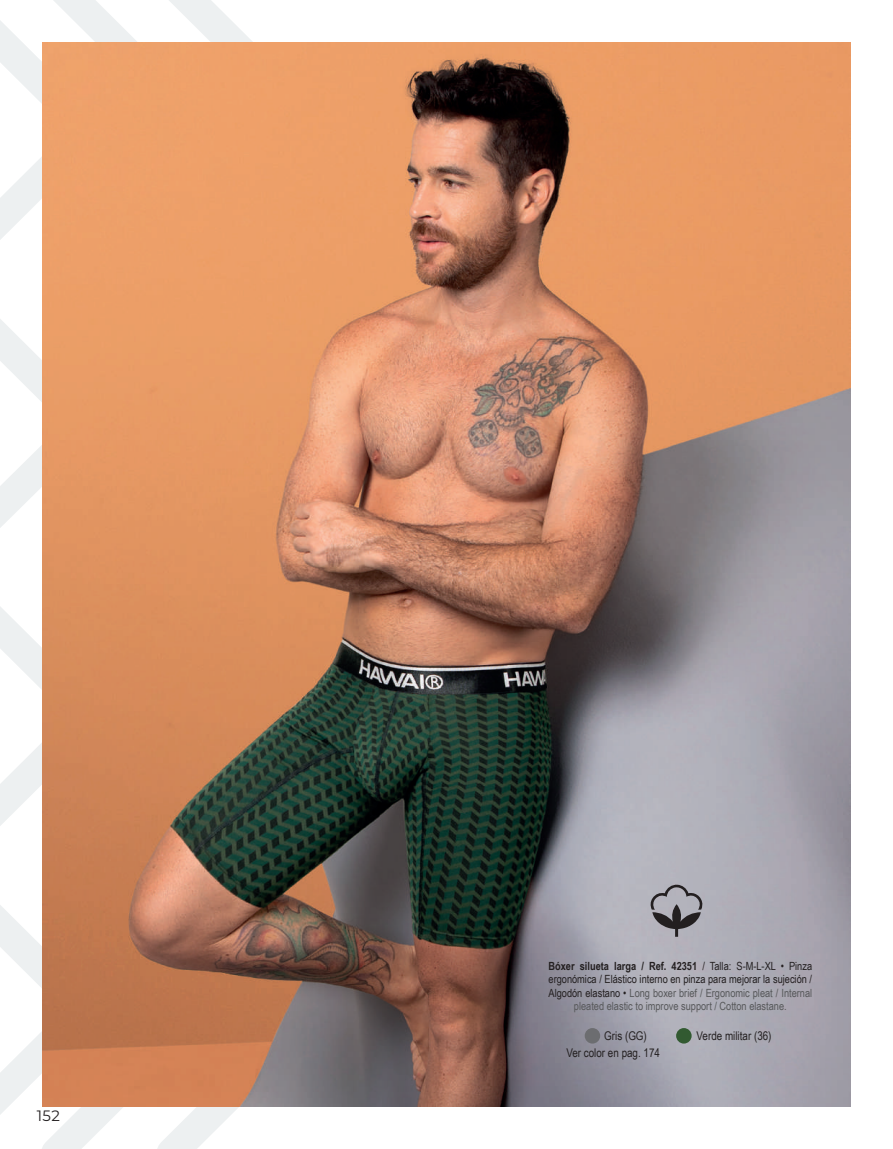
<style>
.page{position:relative;width:893px;height:1149px;background:#fff}
.page>*{position:absolute;margin:0;border:0;box-sizing:border-box;transform-origin:0 0}
.t1{font:15px "Montserrat";color:#231f20}
.t2{font:12px "Arial Narrow";color:#231f20}
.t3{font:11.25px/13.5px "Arial Narrow";color:#231f20;text-align:center}
.s1{font-weight:700}
.s2{color:#57585a}
</style>
<div class="page">
<svg style="left:0;top:0;width:323px;height:1148px"></svg>
<img style="left:43px;top:43px;width:807px;height:1063px">
<svg style="left:650px;top:884px;width:53px;height:52px;background:#8a8990"></svg>
<div style="left:676px;top:1027px;width:16px;height:16px;background:#325a31;border-radius:50%"></div>
<div style="left:585px;top:1027px;width:15px;height:16px;background:#6c6d70;border-radius:50%"></div>
<h1 class="t1" style="left:37px;top:1104px;width:25px">152</h1>
<p class="t3" style="left:549px;top:958px;width:265px"><span class="s1">Bóxer silueta larga / Ref. 42351</span> / Talla: S-M-L-XL • Pinza ergonómica / Elástico interno en pinza para mejorar la sujeción / Algodón elastano • <span class="s2">Long boxer brief / Ergonomic pleat / Internal pleated elastic to improve support / Cotton elastane.</span></p>
<p class="t2" style="left:604px;top:1026px;width:44px">Gris (GG)</p>
<p class="t2" style="left:697px;top:1026px;width:76px">Verde militar (36)</p>
<p class="t2" style="left:566px;top:1043px;width:95px">Ver color en pag. 174</p>
</div>
